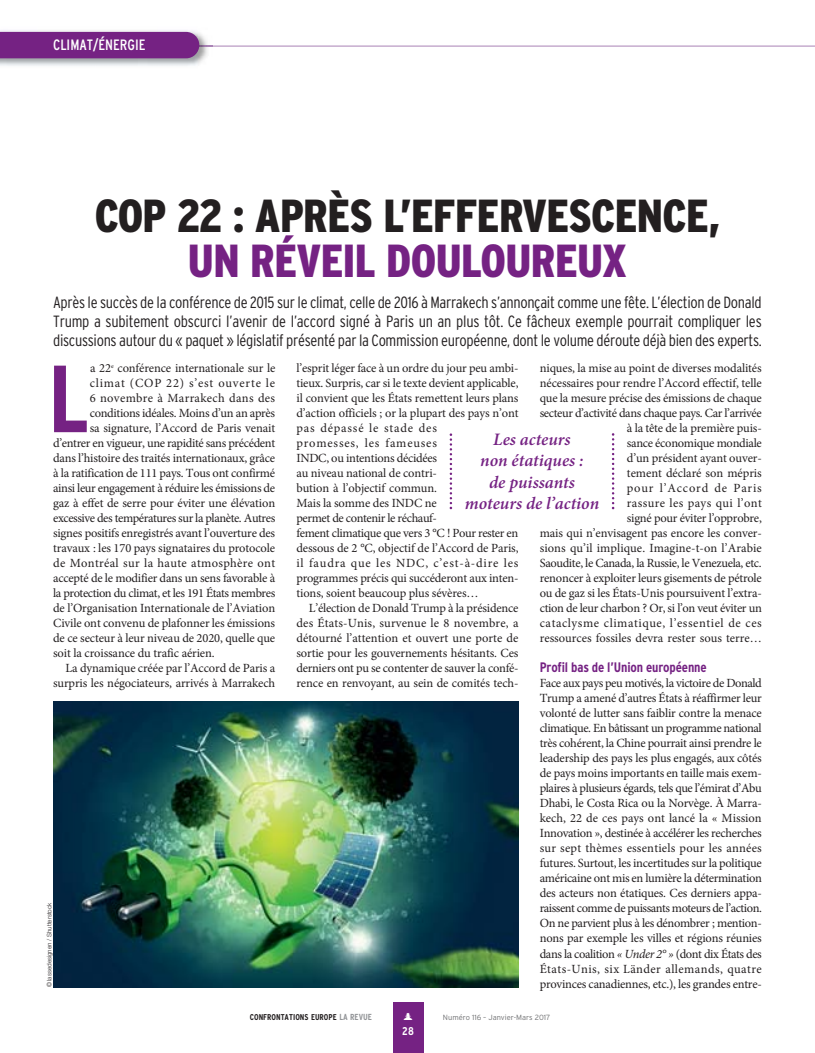
<style>
.page{position:relative;width:815px;height:1053px;background:#fff}
.page>*{position:absolute;margin:0;border:0;box-sizing:border-box;transform-origin:0 0}
.t1{font:700 condensed 95px "Interstate";color:#752283}
.t2{font:900 condensed 46.25px "Interstate";letter-spacing:-.015em;color:#231f20}
.t3{font:900 condensed 46.25px "Interstate";letter-spacing:-.015em;color:#752283}
.t4{font:italic 600 17.5px/21.2px "Minion Pro";color:#752283;text-align:center}
.t5{font:300 condensed 16.25px/18.8px "Interstate";letter-spacing:-.02em;color:#231f20;text-align:justify}
.t6{font:condensed 15px "Interstate";color:#fff}
.t7{font:700 condensed 13.75px "Interstate";letter-spacing:-.01em;color:#752283}
.t8{font:12.5px/15px "Minion Pro";letter-spacing:-.01em;color:#231f20;text-align:justify}
.t9{font:12.5px "Minion Pro";letter-spacing:-.035em;color:#231f20}
.t10{font:12.5px "Minion Pro";letter-spacing:-.03em;color:#231f20}
.t11{font:12.5px "Minion Pro";letter-spacing:.025em;color:#231f20}
.t12{font:12.5px "Minion Pro";letter-spacing:.065em;color:#231f20}
.t13{font:700 condensed 11.25px "Interstate";color:#fff}
.t14{font:700 condensed 8.5px "Interstate";color:#231f20}
.t15{font:300 7.5px "Interstate";color:#6d6e70}
.t16{font:300 6.25px "Helvetica Neue";color:#231f20}
.s1{font-style:italic}
.s2{font-size:8.75px;color:#939598}
</style>
<div class="page">
<hr style="left:123px;top:46px;width:692px;height:1px;background:#a983b5">
<div style="left:393px;top:1002px;width:30px;height:50px;background:#752283"></div>
<img style="left:0;top:30px;width:212px;height:36px">
<img style="left:199px;top:46px;width:13px;height:1px">
<div style="left:0;top:32px;width:199px;height:26px;background:#752283"></div>
<img style="left:53px;top:702px;width:466px;height:285px">
<svg style="left:612px;top:433px;width:2px;height:76px"></svg>
<svg style="left:450px;top:433px;width:2px;height:76px"></svg>
<p class="t6" style="left:53px;top:39px;width:94px">CLIMAT/ÉNERGIE</p>
<h2 class="t2" style="left:95px;top:198px;width:627px">COP 22 : APRÈS L’EFFERVESCENCE,</h2>
<h2 class="t3" style="left:188px;top:243px;width:441px">UN RÉVEIL DOULOUREUX</h2>
<p class="t5" style="left:53px;top:294px;width:710px">Après le succès de la conférence de 2015 sur le climat, celle de 2016 à Marrakech s’annonçait comme une fête. L’élection de Donald Trump a subitement obscurci l’avenir de l’accord signé à Paris un an plus tôt. Ce fâcheux exemple pourrait compliquer les discussions autour du « paquet » législatif présenté par la Commission européenne, dont le volume déroute déjà bien des experts.</p>
<h1 class="t1" style="left:48px;top:363px;width:44px">L</h1>
<p class="t8" style="left:90px;top:362px;width:187px">a 22<sup>e</sup> conférence internationale sur le</p>
<p class="t8" style="left:296px;top:362px;width:224px;text-align:left">l’esprit léger face à un ordre du jour peu ambi&shy;tieux. Surpris, car si le texte devient applicable, il convient que les États remettent leurs plans d’action officiels ; or la plupart des pays n’ont pas dépassé le stade des<br>promesses, les fameuses<br>INDC, ou intentions décidées<br>au niveau national de contri-<br>bution à l’objectif commun.<br>Mais la somme des INDC ne<br>permet de contenir le réchauf-<br>fement climatique que vers 3 °C ! Pour rester en dessous de 2 °C, objectif de l’Accord de Paris, il faudra que les NDC, c’est-à-dire les programmes précis qui succéderont aux inten&shy;tions, soient beaucoup plus sévères…</p>
<p class="t8" style="left:296px;top:602px;width:224px;text-indent:12px">L’élection de Donald Trump à la présidence des États-Unis, survenue le 8 novembre, a détourné l’attention et ouvert une porte de sortie pour les gouvernements hésitants. Ces derniers ont pu se contenter de sauver la confé&shy;rence en renvoyant, au sein de comités tech-</p>
<p class="t8" style="left:540px;top:362px;width:224px;text-align:right">niques, la mise au point de diverses modalités nécessaires pour rendre l’Accord effectif, telle que la mesure précise des émissions de chaque secteur d’activité dans chaque pays. Car l’arrivée à la tête de la première puis-<br>sance économique mondiale<br>d’un président ayant ouver-<br>tement déclaré son mépris<br>pour l’Accord de Paris<br>rassure les pays qui l’ont<br>signé pour éviter l’opprobre,<br>mais qui n’envisagent pas encore les conver&shy;sions qu’il implique. Imagine-t-on l’Arabie Saoudite, le Canada, la Russie, le Venezuela, etc. renoncer à exploiter leurs gisements de pétrole ou de gaz si les États-Unis poursuivent l’extra&shy;ction de leur charbon ? Or, si l’on veut éviter un cataclysme climatique, l’essentiel de ces ressources fossiles devra rester sous terre…</p>
<p class="t7" style="left:540px;top:662px;width:168px">Profil bas de l’Union européenne</p>
<p class="t8" style="left:540px;top:677px;width:224px">Face aux pays peu motivés, la victoire de Donald Trump a amené d’autres États à réaffirmer leur volonté de lutter sans faiblir contre la menace climatique. En bâtissant un programme national très cohérent, la Chine pourrait ainsi prendre le leadership des pays les plus engagés, aux côtés de pays moins importants en taille mais exem&shy;plaires à plusieurs égards, tels que l’émirat d’Abu Dhabi, le Costa Rica ou la Norvège. À Marra&shy;kech, 22 de ces pays ont lancé la « Mission Innovation », destinée à accélérer les recherches sur sept thèmes essentiels pour les années futures. Surtout, les incertitudes sur la politique américaine ont mis en lumière la détermination des acteurs non étatiques. Ces derniers appa&shy;raissent comme de puissants moteurs de l’action.<br>On ne parvient plus à les dénombrer ; mention&shy;nons par exemple les villes et régions réunies dans la coalition <span class="s1">« Under 2° »</span> (dont dix États des États-Unis, six Länder allemands, quatre</p>
<p class="t12" style="left:90px;top:378px;width:187px">climat (COP 22) s’est ouverte le</p>
<p class="t11" style="left:90px;top:393px;width:187px">6 novembre à Marrakech dans des</p>
<p class="t8" style="left:90px;top:407px;width:187px">conditions idéales. Moins d’un an après</p>
<p class="t8" style="left:90px;top:422px;width:187px">sa signature, l’Accord de Paris venait</p>
<p class="t10" style="left:53px;top:438px;width:223px">d’entrer en vigueur, une rapidité sans précédent</p>
<p class="t8" style="left:53px;top:452px;width:224px">dans l’histoire des traités internationaux, grâce</p>
<p class="t8" style="left:53px;top:467px;width:224px">à la ratification de 111 pays. Tous ont confirmé</p>
<p class="t10" style="left:53px;top:483px;width:224px">ainsi leur engagement à réduire les émissions de</p>
<p class="t8" style="left:53px;top:497px;width:224px">gaz à effet de serre pour éviter une élévation</p>
<p class="t9" style="left:53px;top:513px;width:224px">excessive des températures sur la planète. Autres</p>
<p class="t8" style="left:53px;top:527px;width:224px">signes positifs enregistrés avant l’ouverture des</p>
<p class="t8" style="left:53px;top:542px;width:224px">travaux : les 170 pays signataires du protocole</p>
<p class="t11" style="left:53px;top:558px;width:224px">de Montréal sur la haute atmosphère ont</p>
<p class="t8" style="left:53px;top:572px;width:224px">accepté de le modifier dans un sens favorable à</p>
<p class="t9" style="left:53px;top:588px;width:224px">la protection du climat, et les 191 États membres</p>
<p class="t8" style="left:53px;top:602px;width:224px">de l’Organisation Internationale de l’Aviation</p>
<p class="t8" style="left:53px;top:617px;width:224px">Civile ont convenu de plafonner les émissions</p>
<p class="t8" style="left:53px;top:632px;width:224px">de ce secteur à leur niveau de 2020, quelle que</p>
<p class="t8" style="left:53px;top:647px;width:163px">soit la croissance du trafic aérien.</p>
<p class="t8" style="left:66px;top:662px;width:211px">La dynamique créée par l’Accord de Paris a</p>
<p class="t8" style="left:53px;top:677px;width:224px">surpris les négociateurs, arrivés à Marrakech</p>
<h3 class="t4" style="left:465px;top:428px;width:136px">Les acteurs<br>non étatiques :<br>de puissants moteurs de l’action</h3>
<p class="t16" style="left:46px;top:987px;width:86px;rotate:-90deg">© lassedesignen / Shutterstock</p>
<p class="t8" style="left:540px;top:977px;width:224px">provinces canadiennes, etc.), les grandes entre-</p>
<p class="t14" style="left:250px;top:1013px;width:124px">CONFRONTATIONS EUROPE <span class="s2">LA REVUE</span></p>
<p class="t15" style="left:443px;top:1013px;width:109px">Numéro 116 – Janvier-Mars 2017</p>
<p class="t13" style="left:402px;top:1026px;width:13px">28</p>
</div>
